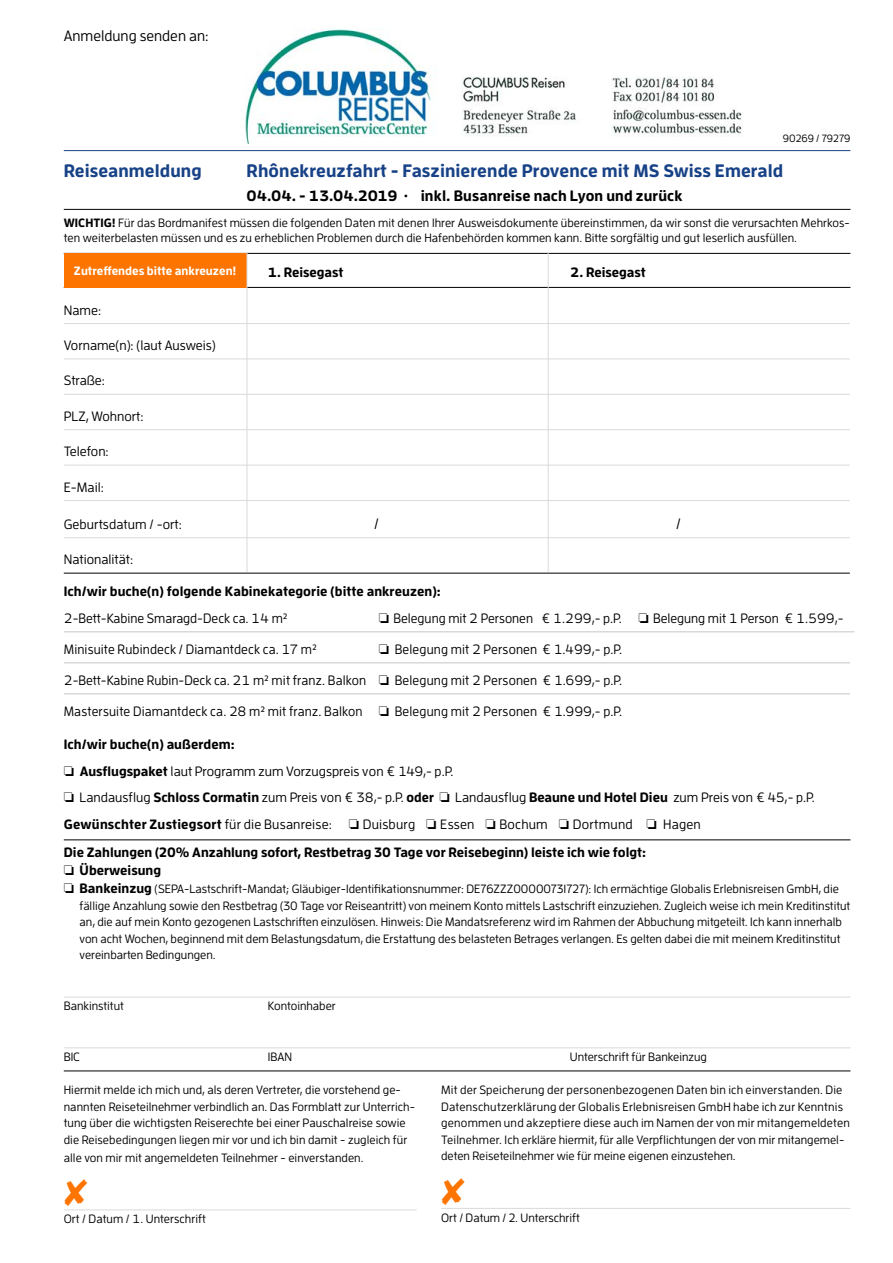
<style>
.page{position:relative;width:893px;height:1263px;background:#fff}
.page>*{position:absolute;margin:0;border:0;box-sizing:border-box;transform-origin:0 0}
.t1{font:700 18px "Enzo OT";letter-spacing:.005em;color:#184287}
.t2{font:700 15px "Enzo OT";letter-spacing:.01em;color:#000}
.t3{font:500 15px "Enzo OT";color:#000}
.t4{font:500 13.5px/26.5px "Enzo OT";color:#000}
.t5{font:700 13.5px "Enzo OT";color:#000}
.t6{font:500 12px/16.5px "Enzo OT";color:#000}
.t7{font:700 12px "Enzo OT";color:#fff}
.t8{font:500 10.5px "Enzo OT";color:#000}
.s1{font-weight:700}
.s2{font-weight:700;font-size:13.5px}
</style>
<div class="page">
<hr style="left:64px;top:997px;width:786px;height:1px;background:#dadada">
<hr style="left:64px;top:1047px;width:786px;height:1px;background:#dadada">
<hr style="left:64px;top:1070px;width:786px;height:1px;background:#000">
<hr style="left:64px;top:323px;width:786px;height:1px;background:#dadada">
<hr style="left:64px;top:358px;width:786px;height:1px;background:#dadada">
<hr style="left:64px;top:394px;width:786px;height:1px;background:#dadada">
<hr style="left:64px;top:429px;width:786px;height:1px;background:#dadada">
<hr style="left:64px;top:465px;width:786px;height:1px;background:#dadada">
<hr style="left:64px;top:500px;width:786px;height:1px;background:#dadada">
<hr style="left:64px;top:537px;width:786px;height:1px;background:#dadada">
<hr style="left:64px;top:573px;width:786px;height:1px;background:#000">
<hr style="left:64px;top:150px;width:786px;height:1px;background:#184287">
<hr style="left:64px;top:209px;width:786px;height:1px;background:#000">
<hr style="left:64px;top:287px;width:786px;height:1px;background:#000">
<hr style="left:64px;top:253px;width:786px;height:1px;background:#000">
<div style="left:64px;top:253px;width:183px;height:35px;background:#fd7400"></div>
<hr style="left:247px;top:253px;width:1px;height:319px;background:#dadada">
<hr style="left:548px;top:253px;width:1px;height:319px;background:#dadada">
<hr style="left:64px;top:839px;width:786px;height:1px;background:#000">
<hr style="left:64px;top:631px;width:790px;height:1px;background:#c6c6c6">
<hr style="left:64px;top:662px;width:786px;height:1px;background:#c6c6c6">
<hr style="left:64px;top:693px;width:786px;height:1px;background:#c6c6c6">
<hr style="left:64px;top:1209px;width:353px;height:1px;background:#dadada">
<hr style="left:441px;top:1208px;width:409px;height:1px;background:#dadada">
<img style="left:245px;top:29px;width:497px;height:115px">
<p class="t3" style="left:64px;top:27px;width:146px">Anmeldung senden an:</p>
<p class="t8" style="left:783px;top:132px;width:69px">90269 / 79279</p>
<h1 class="t1" style="left:64px;top:159px;width:139px">Reiseanmeldung</h1>
<h1 class="t1" style="left:247px;top:159px;width:538px">Rhônekreuzfahrt - Faszinierende Provence mit MS Swiss Emerald</h1>
<p class="t2" style="left:247px;top:186px;width:437px">04.04. - 13.04.2019 · inkl. Busanreise nach Lyon und zurück</p>
<p class="t6" style="left:64px;top:215px;width:788px;line-height:15px"><span class="s1">WICHTIG!</span> Für das Bordmanifest müssen die folgenden Daten mit denen Ihrer Ausweisdokumente übereinstimmen, da wir sonst die verursachten Mehrkos&shy;ten weiterbelasten müssen und es zu erheblichen Problemen durch die Hafenbehörden kommen kann. Bitte sorgfältig und gut leserlich ausfüllen.</p>
<p class="t7" style="left:74px;top:264px;width:164px">Zutreffendes bitte ankreuzen!</p>
<p class="t5" style="left:268px;top:264px;width:77px">1. Reisegast</p>
<p class="t5" style="left:570px;top:264px;width:77px">2. Reisegast</p>
<p class="t4" style="left:64px;top:296px;width:39px">Name:</p>
<p class="t4" style="left:64px;top:332px;width:153px">Vorname(n): (laut Ausweis)</p>
<p class="t4" style="left:64px;top:367px;width:43px">Straße:</p>
<p class="t4" style="left:64px;top:403px;width:81px">PLZ, Wohnort:</p>
<p class="t4" style="left:64px;top:438px;width:46px">Telefon:</p>
<p class="t4" style="left:64px;top:473px;width:42px">E-Mail:</p>
<p class="t4" style="left:64px;top:511px;width:120px">Geburtsdatum / -ort:</p>
<p class="t3" style="left:374px;top:515px;width:6px">/</p>
<p class="t3" style="left:676px;top:515px;width:6px">/</p>
<p class="t4" style="left:64px;top:546px;width:71px">Nationalität:</p>
<p class="t5" style="left:64px;top:583px;width:378px">Ich/wir buche(n) folgende Kabinekategorie (bitte ankreuzen):</p>
<p class="t4" style="left:64px;top:605px;width:225px">2-Bett-Kabine Smaragd-Deck ca. 14 m²</p>
<p class="t4" style="left:379px;top:605px;width:466px">□ Belegung mit 2 Personen € 1.299,- p.P. □ Belegung mit 1 Person € 1.599,-</p>
<p class="t4" style="left:64px;top:636px;width:255px">Minisuite Rubindeck / Diamantdeck ca. 17 m²</p>
<p class="t4" style="left:379px;top:636px;width:245px">□ Belegung mit 2 Personen € 1.499,- p.P.</p>
<p class="t4" style="left:64px;top:667px;width:560px">2-Bett-Kabine Rubin-Deck ca. 21 m² mit franz. Balkon □ Belegung mit 2 Personen € 1.699,- p.P.</p>
<p class="t4" style="left:64px;top:698px;width:560px">Mastersuite Diamantdeck ca. 28 m² mit franz. Balkon □ Belegung mit 2 Personen € 1.999,- p.P.</p>
<p class="t5" style="left:64px;top:736px;width:173px">Ich/wir buche(n) außerdem:</p>
<p class="t4" style="left:64px;top:758px;width:391px">□ <span class="s1">Ausflugspaket</span> laut Programm zum Vorzugspreis von € 149,- p.P.</p>
<p class="t4" style="left:64px;top:784px;width:753px">□ Landausflug <span class="s1">Schloss Cormatin</span> zum Preis von € 38,- p.P. <span class="s1">oder</span> □ Landausflug <span class="s1">Beaune und Hotel Dieu</span> zum Preis von € 45,- p.P.<br><span class="s1">Gewünschter Zustiegsort</span> für die Busanreise:</p>
<p class="t4" style="left:349px;top:811px;width:353px">□ Duisburg □ Essen □ Bochum □ Dortmund □ Hagen</p>
<p class="t5" style="left:64px;top:844px;width:584px">Die Zahlungen (20% Anzahlung sofort, Restbetrag 30 Tage vor Reisebeginn) leiste ich wie folgt:</p>
<p class="t5" style="left:64px;top:862px;width:99px">□ Überweisung</p>
<p class="t6" style="left:80px;top:881px;width:772px;text-indent:-16px">□ <span class="s2">Bankeinzug</span> (SEPA-Lastschrift-Mandat; Gläubiger-Identifikationsnummer: DE76ZZZ00000731727): Ich ermächtige Globalis Erlebnisreisen GmbH, die fällige Anzahlung sowie den Restbetrag (30 Tage vor Reiseantritt) von meinem Konto mittels Lastschrift einzuziehen. Zugleich weise ich mein Kreditinstitut an, die auf mein Konto gezogenen Lastschriften einzulösen. Hinweis: Die Mandatsreferenz wird im Rahmen der Abbuchung mitgeteilt. Ich kann innerhalb von acht Wochen, beginnend mit dem Belastungsdatum, die Erstattung des belasteten Betrages verlangen. Es gelten dabei die mit meinem Kreditinstitut vereinbarten Bedingungen.</p>
<p class="t6" style="left:64px;top:997px;width:62px">Bankinstitut</p>
<p class="t6" style="left:268px;top:997px;width:69px">Kontoinhaber</p>
<p class="t6" style="left:64px;top:1048px;width:18px">BIC</p>
<p class="t6" style="left:268px;top:1048px;width:26px">IBAN</p>
<p class="t6" style="left:570px;top:1048px;width:139px">Unterschrift für Bankeinzug</p>
<p class="t6" style="left:64px;top:1082px;width:353px">Hiermit melde ich mich und, als deren Vertreter, die vorstehend ge&shy;nannten Reiseteilnehmer verbindlich an. Das Formblatt zur Unterrich&shy;tung über die wichtigsten Reiserechte bei einer Pauschalreise sowie die Reisebedingungen liegen mir vor und ich bin damit - zugleich für</p>
<p class="t6" style="left:64px;top:1149px;width:301px">alle von mir mit angemeldeten Teilnehmer - einverstanden.</p>
<p class="t6" style="left:64px;top:1210px;width:143px">Ort / Datum / 1. Unterschrift</p>
<p class="t6" style="left:441px;top:1082px;width:410px">Mit der Speicherung der personenbezogenen Daten bin ich einverstanden. Die Datenschutzerklärung der Globalis Erlebnisreisen GmbH habe ich zur Kenntnis genommen und akzeptiere diese auch im Namen der von mir mitangemeldeten Teilnehmer. Ich erkläre hiermit, für alle Verpflichtungen der von mir mitangemel&shy;deten Reiseteilnehmer wie für meine eigenen einzustehen.</p>
<p class="t6" style="left:441px;top:1209px;width:140px">Ort / Datum / 2. Unterschrift</p>
</div>
